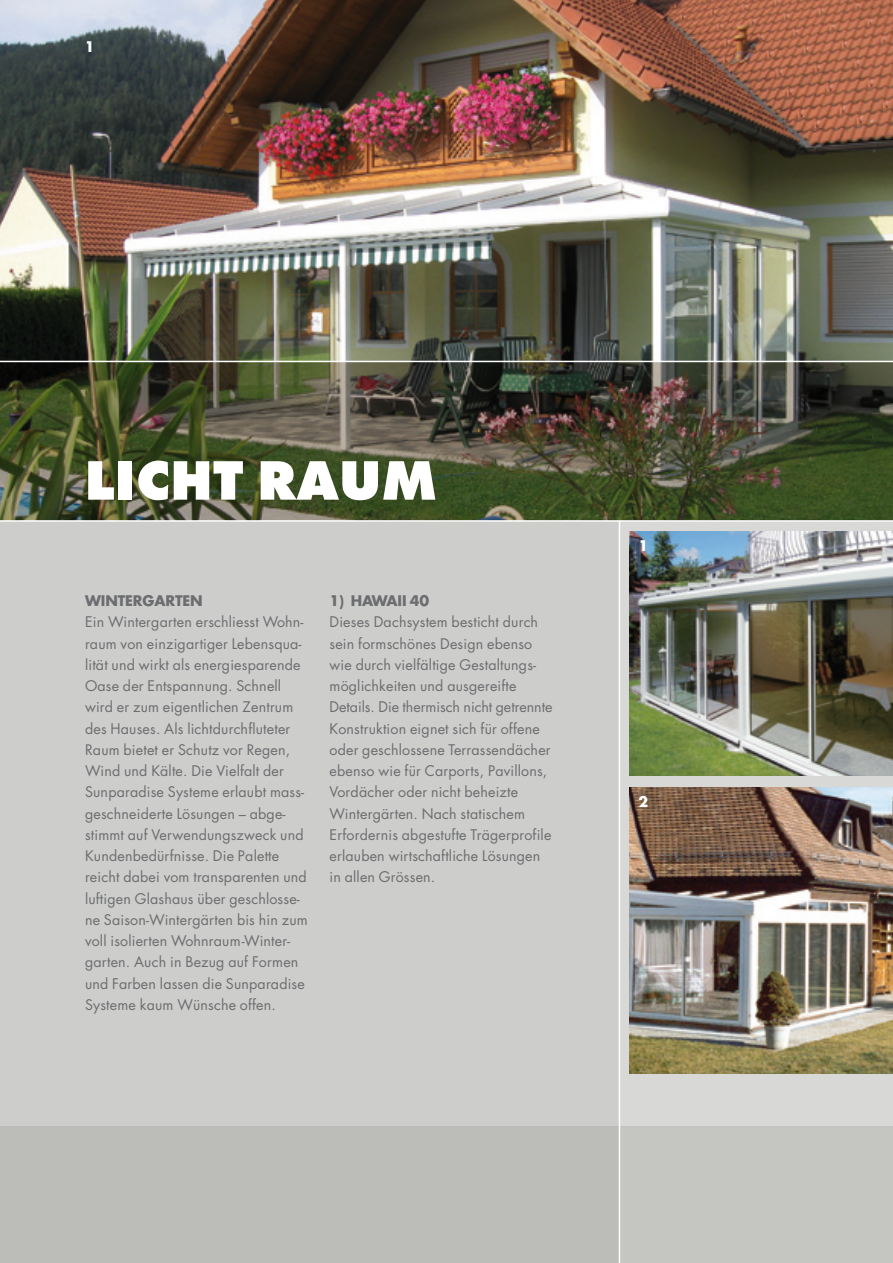
<style>
.page{position:relative;width:893px;height:1263px;background:#d8d8d6}
.page>*{position:absolute;margin:0;border:0;box-sizing:border-box;transform-origin:0 0}
.Head_2{font:800 51px "Futura";letter-spacing:.015em;color:#fff}
.Fliesstext{font:14.25px/21.3px "Futura";letter-spacing:.01em;color:#6c6d70}
.Leadtext{font:700 14.25px "Futura";letter-spacing:-.01em;color:#6c6d70}
.Nummerierungen{font:700 14.25px "Futura";color:#fff}
</style>
<div class="page">
<img style="left:629px;top:787px;width:264px;height:287px">
<img style="left:629px;top:531px;width:264px;height:245px">
<div style="left:0;top:1127px;width:893px;height:136px;background:#c5c6c2"></div>
<div style="left:0;top:521px;width:619px;height:742px;background:linear-gradient(to bottom,#d2d1d0,#c2c3bf)"></div>
<hr style="left:619px;top:521px;width:1px;height:742px;background:#fff">
<img style="left:0;top:0;width:893px;height:361px">
<img style="left:0;top:362px;width:893px;height:158px">
<hr style="left:0;top:520px;width:893px;height:2px;background:#fff">
<hr style="left:0;top:361px;width:893px;height:1px;background:#fff">
<p class="Nummerierungen" style="left:85px;top:37px;width:11px">1</p>
<p class="Head_2" style="left:85px;top:449px;width:353px">LICHT RAUM</p>
<p class="Leadtext" style="left:85px;top:591px;width:119px">WINTERGARTEN</p>
<p class="Fliesstext" style="left:85px;top:611px;width:224px">Ein Wintergarten erschliesst Wohn&shy;raum von einzigartiger Lebensqua&shy;lität und wirkt als energiesparende Oase der Entspannung. Schnell wird er zum eigentlichen Zentrum des Hauses. Als lichtdurchfluteter Raum bietet er Schutz vor Regen, Wind und Kälte. Die Vielfalt der Sunparadise Systeme erlaubt mass&shy;geschneiderte Lösungen – abge&shy;stimmt auf Verwendungszweck und Kundenbedürfnisse. Die Palette reicht dabei vom transparenten und luftigen Glashaus über geschlosse&shy;ne Saison-Wintergärten bis hin zum voll isolierten Wohnraum-Winter&shy;garten. Auch in Bezug auf Formen und Farben lassen die Sunparadise Systeme kaum Wünsche offen.</p>
<p class="Leadtext" style="left:330px;top:591px;width:101px">1) HAWAII 40</p>
<p class="Fliesstext" style="left:330px;top:611px;width:224px">Dieses Dachsystem besticht durch sein formschönes Design ebenso wie durch vielfältige Gestaltungs&shy;möglichkeiten und ausgereifte Details. Die thermisch nicht getrennte Konstruktion eignet sich für offene oder geschlossene Terrassendächer ebenso wie für Carports, Pavillons, Vordächer oder nicht beheizte Wintergärten. Nach statischem Erfordernis abgestufte Trägerprofile erlauben wirtschaftliche Lösungen in allen Grössen.</p>
<p class="Nummerierungen" style="left:638px;top:536px;width:11px">1</p>
<p class="Nummerierungen" style="left:638px;top:791px;width:11px">2</p>
</div>
